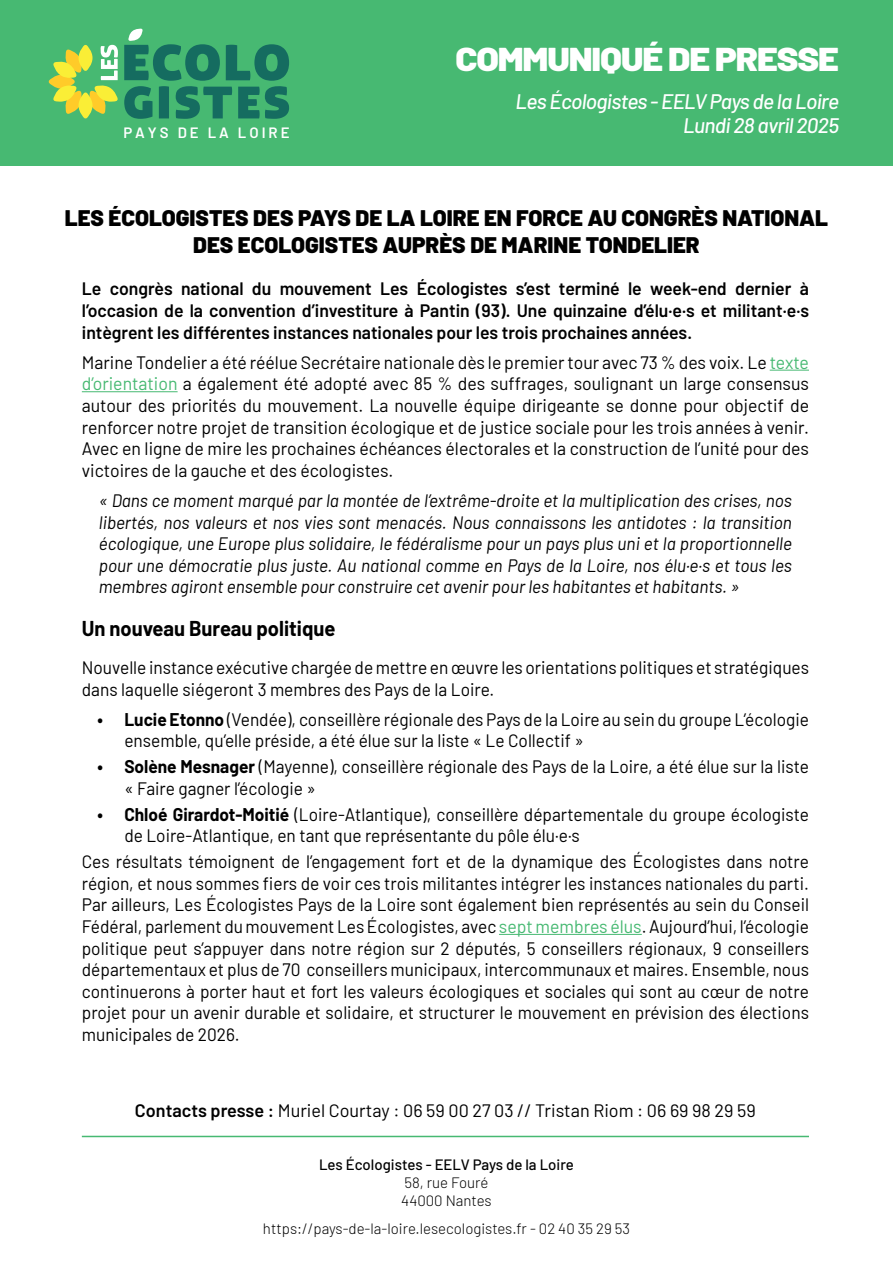
<style>
.page{position:relative;width:893px;height:1263px;background:#fff}
.page>*{position:absolute;margin:0;border:0;box-sizing:border-box;transform-origin:0 0}
.t1{font:900 33px "Barlow";letter-spacing:-.03em;color:#fff;scale:1.1 1}
.t2{font:900 22.5px/27px "Barlow";color:#000;text-align:center}
.t3{font:italic 500 21px/24px "Barlow";letter-spacing:-.03em;color:#fff;text-align:right}
.t4{font:700 21px "Barlow";color:#000;scale:.96 1}
.t5{font:18px/21.6px "Barlow";color:#000;scale:.96 1}
.t6{font:18px/21.6px "Barlow";color:#000;text-align:justify}
.t7{font:italic 18px/21.6px "Barlow";color:#000;text-align:justify;scale:.96 1}
.t8{font:600 18px/21.6px "Barlow";color:#000;text-align:justify}
.t9{font:300 15px/18px "Barlow";color:#000}
.t10{font:500 15px "Barlow";color:#000}
.t11{font:600 15px "Barlow";letter-spacing:.2em;color:#fff}
.s1{color:#47b972}
.s2{font-weight:700}
.s3{font-weight:600}
</style>
<div class="page">
<div style="left:0;top:0;width:893px;height:166px;background:#47b972"></div>
<hr style="left:770px;top:370px;width:39px;height:1px;background:#47b972">
<hr style="left:82px;top:391px;width:96px;height:1px;background:#47b972">
<hr style="left:499px;top:934px;width:143px;height:1px;background:#47b972">
<hr style="left:82px;top:1136px;width:727px;height:1px;background:#47b972">
<svg style="left:124px;top:28px;width:165px;height:91px"></svg>
<svg style="left:49px;top:45px;width:69px;height:73px"></svg>
<p class="t11" style="left:123px;top:121px;width:168px">PAYS DE LA LOIRE</p>
<h1 class="t1" style="left:455px;top:34px;width:350px">COMMUNIQUÉ DE PRESSE</h1>
<p class="t3" style="left:516px;top:87px;width:325px">Les Écologistes - EELV Pays de la Loire<br>Lundi 28 avril 2025</p>
<p class="t2" style="left:65px;top:203px;width:765px">LES ÉCOLOGISTES DES PAYS DE LA LOIRE EN FORCE AU CONGRÈS NATIONAL<br>DES ECOLOGISTES AUPRÈS DE MARINE TONDELIER</p>
<p class="t8" style="left:82px;top:277px;width:729px">Le congrès national du mouvement Les Écologistes s’est terminé le week-end dernier à l’occasion de la convention d’investiture à Pantin (93). Une quinzaine d’élu·e·s et militant·e·s intègrent les différentes instances nationales pour les trois prochaines années.</p>
<p class="t6" style="left:82px;top:350px;width:729px">Marine Tondelier a été réélue Secrétaire nationale dès le premier tour avec 73 % des voix. Le <span class="s1">texte d’orientation</span> a également été adopté avec 85 % des suffrages, soulignant un large consensus autour des priorités du mouvement. La nouvelle équipe dirigeante se donne pour objectif de renforcer notre projet de transition écologique et de justice sociale pour les trois années à venir.<br>Avec en ligne de mire les prochaines échéances électorales et la construction de l’unité pour des victoires de la gauche et des écologistes.</p>
<p class="t7" style="left:99px;top:488px;width:723px">« Dans ce moment marqué par la montée de l’extrême-droite et la multiplication des crises, nos libertés, nos valeurs et nos vies sont menacés. Nous connaissons les antidotes : la transition écologique, une Europe plus solidaire, le fédéralisme pour un pays plus uni et la proportionnelle pour une démocratie plus juste. Au national comme en Pays de la Loire, nos élu·e·s et tous les membres agiront ensemble pour construire cet avenir pour les habitantes et habitants. »</p>
<p class="t4" style="left:82px;top:612px;width:266px">Un nouveau Bureau politique</p>
<p class="t5" style="left:82px;top:655px;width:759px">Nouvelle instance exécutive chargée de mettre en œuvre les orientations politiques et stratégiques dans laquelle siégeront 3 membres des Pays de la Loire.</p>
<p class="t5" style="left:124px;top:707px;width:715px;text-indent:-27px"><span class="s2">• Lucie Etonno</span> (Vendée), conseillère régionale des Pays de la Loire au sein du groupe L’écologie ensemble, qu’elle préside, a été élue sur la liste « Le Collectif »</p>
<p class="t5" style="left:124px;top:755px;width:715px;text-indent:-27px"><span class="s2">• Solène Mesnager</span> (Mayenne), conseillère régionale des Pays de la Loire, a été élue sur la liste « Faire gagner l’écologie »</p>
<p class="t5" style="left:124px;top:802px;width:715px;text-indent:-27px"><span class="s2">• Chloé Girardot-Moitié</span> (Loire-Atlantique), conseillère départementale du groupe écologiste de Loire-Atlantique, en tant que représentante du pôle élu·e·s</p>
<p class="t5" style="left:82px;top:849px;width:759px;text-align:justify">Ces résultats témoignent de l’engagement fort et de la dynamique des Écologistes dans notre région, et nous sommes fiers de voir ces trois militantes intégrer les instances nationales du parti.<br>Par ailleurs, Les Écologistes Pays de la Loire sont également bien représentés au sein du Conseil Fédéral, parlement du mouvement Les Écologistes, avec <span class="s1">sept membres élus</span>. Aujourd’hui, l’écologie politique peut s’appuyer dans notre région sur 2 députés, 5 conseillers régionaux, 9 conseillers départementaux et plus de 70 conseillers municipaux, intercommunaux et maires. Ensemble, nous continuerons à porter haut et fort les valeurs écologiques et sociales qui sont au cœur de notre projet pour un avenir durable et solidaire, et structurer le mouvement en prévision des élections municipales de 2026.</p>
<p class="t6" style="left:135px;top:1098px;width:622px"><span class="s3">Contacts presse :</span> Muriel Courtay : 06 59 00 27 03 // Tristan Riom : 06 69 98 29 59</p>
<p class="t10" style="left:319px;top:1153px;width:256px">Les Écologistes - EELV Pays de la Loire</p>
<p class="t9" style="left:401px;top:1172px;width:92px">58, rue Fouré<br>44000 Nantes</p>
<p class="t9" style="left:263px;top:1218px;width:369px">https://pays-de-la-loire.lesecologistes.fr - 02 40 35 29 53</p>
</div>
